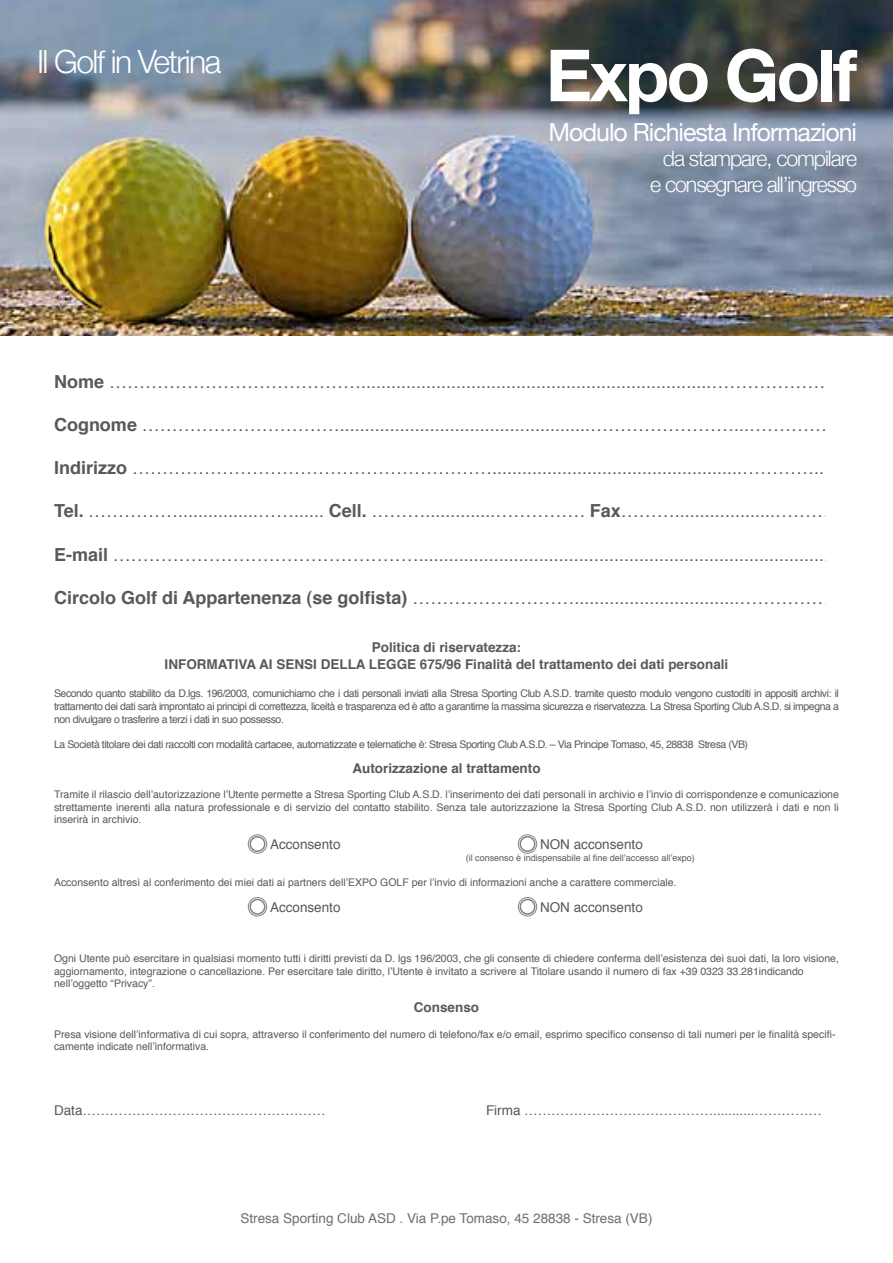
<style>
.page{position:relative;width:893px;height:1263px;background:#fff}
.page>*{position:absolute;margin:0;border:0;box-sizing:border-box;transform-origin:0 0}
.t1{font:700 72px "Helvetica Neue";letter-spacing:-.04em;color:#fff}
.t2{font:300 31.95px "Helvetica Neue";letter-spacing:-.05em;color:#fff}
.t3{font:24.9px "Helvetica Neue";letter-spacing:-.04em;color:#fff}
.t4{font:300 21.3px/25.7px "Helvetica Neue";letter-spacing:-.05em;color:#fff;text-align:center}
.t5{font:18px "Helvetica";color:#58595b}
.t6{font:700 13.5px/16.2px "Helvetica";color:#58595b;text-align:center}
.t7{font:13.5px "Helvetica";color:#58595b}
.t8{font:13.5px "Helvetica";color:#6d6e71}
.t9{font:10.5px/12.6px "Helvetica";color:#58595b;text-align:justify}
.t10{font:10.5px "Helvetica";letter-spacing:-.04em;color:#58595b}
.t11{font:9px "Helvetica";color:#58595b}
.s1{font-weight:700}
</style>
<div class="page">
<img style="left:0;top:0;width:893px;height:336px">
<div style="left:248px;top:834px;width:19px;height:19px;border:1px solid #808285;border-radius:50%"></div>
<div style="left:249px;top:836px;width:16px;height:16px;border:2px solid #808285;border-radius:50%"></div>
<div style="left:248px;top:897px;width:19px;height:19px;border:1px solid #808285;border-radius:50%"></div>
<div style="left:249px;top:899px;width:16px;height:16px;border:2px solid #808285;border-radius:50%"></div>
<div style="left:518px;top:834px;width:19px;height:19px;border:1px solid #808285;border-radius:50%"></div>
<div style="left:519px;top:836px;width:16px;height:16px;border:2px solid #808285;border-radius:50%"></div>
<div style="left:518px;top:897px;width:19px;height:19px;border:1px solid #808285;border-radius:50%"></div>
<div style="left:519px;top:899px;width:16px;height:16px;border:2px solid #808285;border-radius:50%"></div>
<h2 class="t2" style="left:37px;top:43px;width:186px">Il Golf in Vetrina</h2>
<h1 class="t1" style="left:546px;top:31px;width:313px">Expo Golf</h1>
<h3 class="t3" style="left:548px;top:117px;width:310px">Modulo Richiesta Informazioni</h3>
<h3 class="t4" style="left:650px;top:146px;width:208px">da stampare, compilare e consegnare all’ingresso</h3>
<h3 class="t5" style="left:54px;top:367px;width:785px"><span class="s1">Nome</span> ……………………………………......................................................................…………………</h3>
<h3 class="t5" style="left:54px;top:411px;width:787px"><span class="s1">Cognome</span> ……………………………..................................................……………………...……………</h3>
<h3 class="t5" style="left:54px;top:454px;width:772px"><span class="s1">Indirizzo</span> ……………………………………………………..................................................…………..</h3>
<h3 class="t5" style="left:54px;top:497px;width:786px"><span class="s1">Tel.</span> ……………................……...... <span class="s1">Cell.</span> ………..............…………… <span class="s1">Fax</span>………....................………..</h3>
<h3 class="t5" style="left:54px;top:540px;width:786px"><span class="s1">E-mail</span> ……………………………………………....................................................................................</h3>
<h3 class="t5" style="left:54px;top:583px;width:777px"><span class="s1">Circolo Golf di Appartenenza (se golfista)</span> ……………………….................................……………</h3>
<p class="t6" style="left:165px;top:640px;width:565px">Politica di riservatezza:<br>INFORMATIVA AI SENSI DELLA LEGGE 675/96 Finalità del trattamento dei dati personali</p>
<p class="t9" style="left:54px;top:688px;width:786px">Secondo quanto stabilito da D.lgs. 196/2003, comunichiamo che i dati personali inviati alla Stresa Sporting Club A.S.D. tramite questo modulo vengono custoditi in appositi archivi: il trattamento dei dati sarà improntato ai principi di correttezza, liceità e trasparenza ed è atto a garantirne la massima sicurezza e riservatezza. La Stresa Sporting Club A.S.D. si impegna a non divulgare o trasferire a terzi i dati in suo possesso.</p>
<p class="t10" style="left:54px;top:736px;width:696px">La Società titolare dei dati raccolti con modalità cartacee, automatizzate e telematiche è: Stresa Sporting Club A.S.D. – Via Principe Tomaso, 45, 28838 Stresa (VB)</p>
<p class="t6" style="left:352px;top:760px;width:190px">Autorizzazione al trattamento</p>
<p class="t9" style="left:54px;top:788px;width:786px">Tramite il rilascio dell’autorizzazione l’Utente permette a Stresa Sporting Club A.S.D. l’inserimento dei dati personali in archivio e l’invio di corrispondenze e comunicazione strettamente inerenti alla natura professionale e di servizio del contatto stabilito. Senza tale autorizzazione la Stresa Sporting Club A.S.D. non utilizzerà i dati e non li inserirà in archivio.</p>
<p class="t7" style="left:270px;top:833px;width:72px">Acconsento</p>
<p class="t7" style="left:540px;top:833px;width:104px">NON acconsento</p>
<p class="t11" style="left:466px;top:851px;width:231px">(il consenso è indispensabile al fine dell’accesso all’expo)</p>
<p class="t9" style="left:54px;top:877px;width:624px">Acconsento altresì al conferimento dei miei dati ai partners dell’EXPO GOLF per l’invio di informazioni anche a carattere commerciale.</p>
<p class="t7" style="left:270px;top:896px;width:72px">Acconsento</p>
<p class="t7" style="left:540px;top:896px;width:104px">NON acconsento</p>
<p class="t9" style="left:54px;top:952px;width:786px;text-align:left">Ogni Utente può esercitare in qualsiasi momento tutti i diritti previsti da D. lgs 196/2003, che gli consente di chiedere conferma dell’esistenza dei suoi dati, la loro visione, aggiornamento, integrazione o cancellazione. Per esercitare tale diritto, l’Utente è invitato a scrivere al Titolare usando il numero di fax +39 0323 33.281indicando nell’oggetto “Privacy”.</p>
<p class="t6" style="left:414px;top:1000px;width:67px">Consenso</p>
<p class="t9" style="left:54px;top:1028px;width:783px">Presa visione dell’informativa di cui sopra, attraverso il conferimento del numero di telefono/fax e/o email, esprimo specifico consenso di tali numeri per le finalità specifi&shy;camente indicate nell’informativa.</p>
<p class="t7" style="left:54px;top:1100px;width:273px">Data………………………………………………</p>
<p class="t7" style="left:486px;top:1100px;width:338px">Firma ……………………………………...........……………</p>
<p class="t8" style="left:240px;top:1208px;width:413px">Stresa Sporting Club ASD . Via P.pe Tomaso, 45 28838 - Stresa (VB)</p>
</div>
